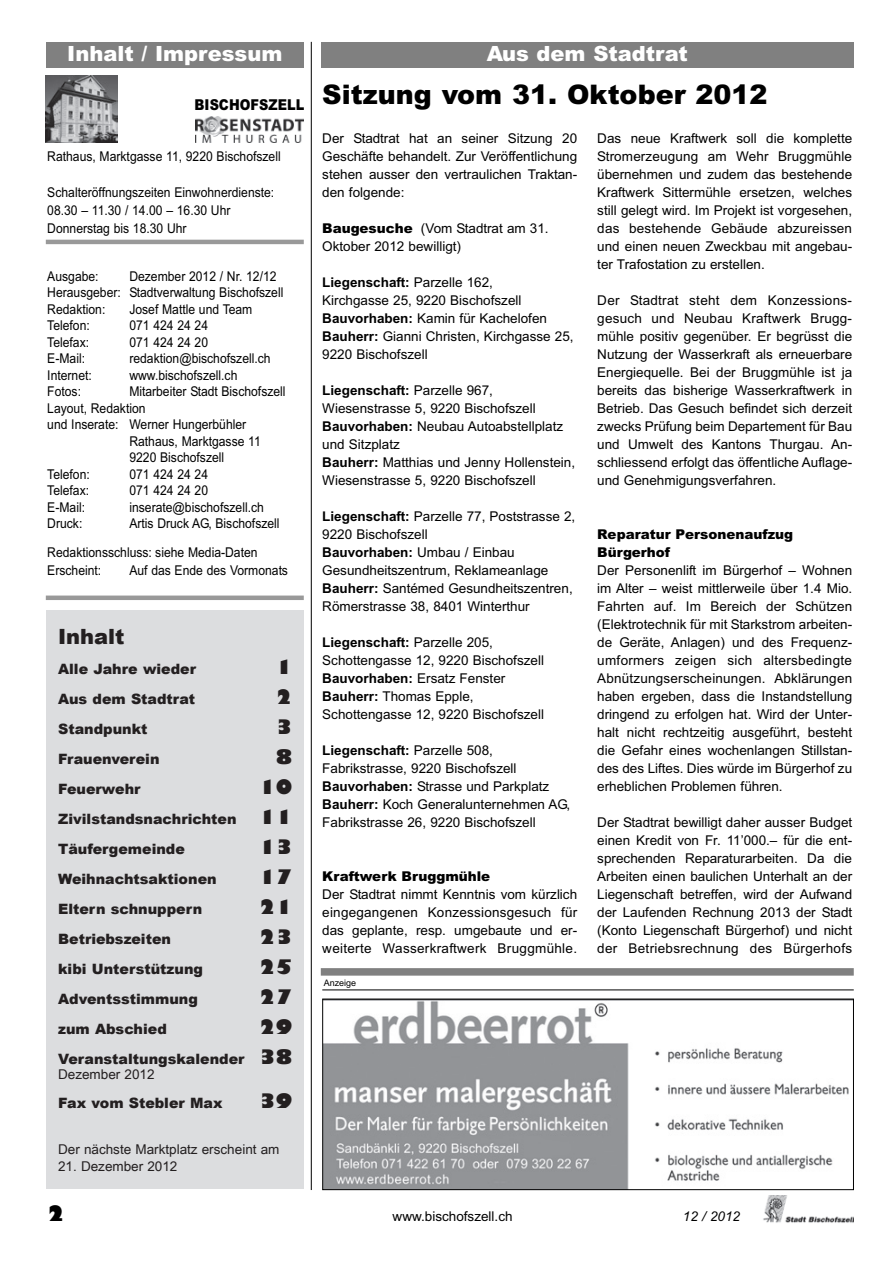
<style>
.page{position:relative;width:893px;height:1263px;background:#fff}
.page>*{position:absolute;margin:0;border:0;box-sizing:border-box;transform-origin:0 0}
.t1{font:900 27px "Arial";color:#000}
.t2{font:900 21px "Arial";color:#fff}
.t3{font:900 21px "Arial";color:#231f20}
.t4{font:800 21px "Gill Sans";color:#000}
.t5{font:800 19.5px "Gill Sans";color:#231f20}
.t6{font:800 19.5px "Gill Sans";color:#000}
.t7{font:900 15px "Arial";color:#000;scale:.86 1}
.t8{font:900 14.25px/30px "Arial";color:#231f20}
.t9{font:900 14.25px "Arial";color:#000}
.t10{font:13.5px/18px "Arial";color:#000;text-align:justify}
.t11{font:13.5px/16.5px "Arial";color:#000;scale:.9 1}
.t12{font:13.5px "Arial";color:#231f20}
.t13{font:900 13.5px/18px "Arial";color:#000}
.t14{font:italic 13.5px "Arial";color:#000}
.t15{font:9px "Arial";color:#000}
.s1{font-family:"Gill Sans";font-weight:800;font-size:19.5px}
.s2{font-weight:900}
.s3{font-weight:700}
</style>
<div class="page">
<div style="left:321px;top:42px;width:533px;height:25px;background:#808080"></div>
<img style="left:763px;top:1195px;width:91px;height:28px">
<img style="left:46px;top:75px;width:71px;height:68px">
<hr style="left:46px;top:240px;width:258px;height:4px;background:#999">
<img style="left:196px;top:116px;width:108px;height:27px">
<div style="left:46px;top:595px;width:258px;height:5px;background:#999"></div>
<hr style="left:311px;top:42px;width:1px;height:1148px;background:#000">
<hr style="left:322px;top:989px;width:532px;height:1px;background:#000">
<div style="left:46px;top:42px;width:258px;height:25px;background:#808080"></div>
<img style="left:324px;top:1001px;width:525px;height:187px">
<div style="left:322px;top:999px;width:532px;height:191px;border:1px solid #000"></div>
<div style="left:321px;top:968px;width:533px;height:8px;background:#808080"></div>
<div style="left:46px;top:611px;width:258px;height:578px;background:#dcdddf"></div>
<h2 class="t2" style="left:67px;top:46px;width:217px">Inhalt / Impressum</h2>
<p class="t7" style="left:195px;top:99px;width:129px">BISCHOFSZELL</p>
<p class="t11" style="left:47px;top:149px;width:261px">Rathaus, Marktgasse 11, 9220 Bischofszell</p>
<p class="t11" style="left:47px;top:184px;width:254px;line-height:18px">Schalteröffnungszeiten Einwohnerdienste:<br>08.30 – 11.30 / 14.00 – 16.30 Uhr<br>Donnerstag bis 18.30 Uhr</p>
<p class="t11" style="left:47px;top:268px;width:264px;text-indent:82px">Dezember 2012 / Nr. 12/12<br>Herausgeber: Stadtverwaltung Bischofszell<br>Redaktion:</p>
<p class="t11" style="left:47px;top:268px;width:59px">Ausgabe:</p>
<p class="t11" style="left:129px;top:301px;width:138px">Josef Mattle und Team</p>
<p class="t11" style="left:47px;top:318px;width:49px">Telefon:</p>
<p class="t11" style="left:129px;top:318px;width:89px">071 424 24 24</p>
<p class="t11" style="left:47px;top:334px;width:48px">Telefax:</p>
<p class="t11" style="left:129px;top:334px;width:89px">071 424 24 20</p>
<p class="t11" style="left:47px;top:351px;width:43px">E-Mail:</p>
<p class="t11" style="left:129px;top:351px;width:159px">redaktion@bischofszell.ch</p>
<p class="t11" style="left:47px;top:367px;width:51px">Internet:</p>
<p class="t11" style="left:129px;top:367px;width:122px">www.bischofszell.ch</p>
<p class="t11" style="left:47px;top:384px;width:39px">Fotos:</p>
<p class="t11" style="left:129px;top:384px;width:175px">Mitarbeiter Stadt Bischofszell</p>
<p class="t11" style="left:47px;top:400px;width:111px">Layout, Redaktion</p>
<p class="t11" style="left:47px;top:416px;width:223px">und Inserate: Werner Hungerbühler</p>
<p class="t11" style="left:129px;top:433px;width:148px">Rathaus, Marktgasse 11</p>
<p class="t11" style="left:129px;top:449px;width:107px">9220 Bischofszell</p>
<p class="t11" style="left:47px;top:466px;width:49px">Telefon:</p>
<p class="t11" style="left:129px;top:466px;width:89px">071 424 24 24</p>
<p class="t11" style="left:47px;top:482px;width:48px">Telefax:</p>
<p class="t11" style="left:129px;top:482px;width:89px">071 424 24 20</p>
<p class="t11" style="left:47px;top:499px;width:43px">E-Mail:</p>
<p class="t11" style="left:129px;top:499px;width:151px">inserate@bischofszell.ch</p>
<p class="t11" style="left:47px;top:515px;width:41px">Druck:</p>
<p class="t11" style="left:47px;top:509px;width:260px;line-height:29.1px;text-indent:82px">Artis Druck AG, Bischofszell<br>Redaktionsschluss: siehe Media-Daten</p>
<p class="t11" style="left:47px;top:563px;width:62px">Erscheint:</p>
<p class="t11" style="left:129px;top:563px;width:178px">Auf das Ende des Vormonats</p>
<h2 class="t3" style="left:58px;top:621px;width:68px">Inhalt</h2>
<p class="t8" style="left:58px;top:654px;width:139px">Alle Jahre wieder</p>
<h3 class="t5" style="left:276px;top:655px;width:18px">1</h3>
<p class="t8" style="left:58px;top:684px;width:138px">Aus dem Stadtrat</p>
<h3 class="t5" style="left:276px;top:685px;width:18px">2</h3>
<p class="t8" style="left:58px;top:714px;width:91px">Standpunkt</p>
<h3 class="t5" style="left:276px;top:715px;width:18px">3</h3>
<p class="t8" style="left:58px;top:744px;width:103px">Frauenverein</p>
<h3 class="t5" style="left:276px;top:745px;width:18px">8</h3>
<p class="t8" style="left:58px;top:774px;width:84px">Feuerwehr</p>
<h3 class="t5" style="left:259px;top:775px;width:35px">10</h3>
<p class="t8" style="left:58px;top:804px;width:236px">Zivilstandsnachrichten <span class="s1">11<br></span>Täufergemeinde</p>
<h3 class="t5" style="left:259px;top:835px;width:35px">13</h3>
<p class="t8" style="left:58px;top:864px;width:160px">Weihnachtsaktionen</p>
<h3 class="t5" style="left:259px;top:865px;width:35px">17</h3>
<p class="t8" style="left:58px;top:894px;width:146px">Eltern schnuppern</p>
<h3 class="t5" style="left:259px;top:895px;width:35px">21</h3>
<p class="t8" style="left:58px;top:924px;width:114px">Betriebszeiten</p>
<h3 class="t5" style="left:259px;top:925px;width:35px">23</h3>
<p class="t8" style="left:58px;top:954px;width:146px">kibi Unterstützung</p>
<h3 class="t5" style="left:259px;top:955px;width:35px">25</h3>
<p class="t8" style="left:58px;top:984px;width:141px">Adventsstimmung</p>
<h3 class="t5" style="left:259px;top:985px;width:35px">27</h3>
<p class="t8" style="left:58px;top:1014px;width:110px">zum Abschied</p>
<h3 class="t5" style="left:259px;top:1015px;width:35px">29</h3>
<p class="t8" style="left:58px;top:1044px;width:236px">Veranstaltungskalender <span class="s1">38</span></p>
<p class="t12" style="left:58px;top:1067px;width:98px">Dezember 2012</p>
<p class="t8" style="left:58px;top:1087px;width:166px">Fax vom Stebler Max</p>
<h3 class="t5" style="left:259px;top:1088px;width:35px">39</h3>
<p class="t12" style="left:58px;top:1142px;width:223px">Der nächste Marktplatz erscheint am</p>
<p class="t12" style="left:58px;top:1158px;width:121px">21. Dezember 2012</p>
<p class="t9" style="left:58px;top:965px;width:154px">Geschäftsübergabe</p>
<p class="t9" style="left:58px;top:1025px;width:236px">Veranstaltungskalender <span class="s1">38</span></p>
<p class="t9" style="left:58px;top:1068px;width:166px">Fax vom Stebler Max</p>
<h3 class="t6" style="left:259px;top:1061px;width:35px">39</h3>
<h2 class="t2" style="left:487px;top:46px;width:203px">Aus dem Stadtrat</h2>
<h1 class="t1" style="left:322px;top:85px;width:447px">Sitzung vom 31. Oktober 2012</h1>
<p class="t10" style="left:322px;top:130px;width:256px">Der Stadtrat hat an seiner Sitzung 20<br>Geschäfte behandelt. Zur Veröffentlichung stehen ausser den vertraulichen Traktan&shy;den folgende:</p>
<p class="t10" style="left:322px;top:220px;width:228px"><span class="s2">Baugesuche</span> (Vom Stadtrat am 31.<br>Oktober 2012 bewilligt)</p>
<p class="t10" style="left:322px;top:274px;width:253px;text-align:left"><span class="s3">Liegenschaft:</span> Parzelle 162,<br>Kirchgasse 25, 9220 Bischofszell<br><span class="s3">Bauvorhaben:</span> Kamin für Kachelofen<br><span class="s3">Bauherr:</span> Gianni Christen, Kirchgasse 25,<br>9220 Bischofszell</p>
<p class="t10" style="left:322px;top:382px;width:254px;text-align:left"><span class="s3">Liegenschaft:</span> Parzelle 967, Wiesenstrasse 5, 9220 Bischofszell <span class="s3">Bauvorhaben:</span> Neubau Autoabstellplatz und Sitzplatz<br><span class="s3">Bauherr:</span> Matthias und Jenny Hollenstein, Wiesenstrasse 5, 9220 Bischofszell</p>
<p class="t10" style="left:322px;top:508px;width:255px;text-align:left"><span class="s3">Liegenschaft:</span> Parzelle 77, Poststrasse 2, 9220 Bischofszell<br><span class="s3">Bauvorhaben:</span> Umbau / Einbau Gesundheitszentrum, Reklameanlage <span class="s3">Bauherr:</span> Santémed Gesundheitszentren, Römerstrasse 38, 8401 Winterthur</p>
<p class="t10" style="left:322px;top:634px;width:223px;text-align:left"><span class="s3">Liegenschaft:</span> Parzelle 205,<br>Schottengasse 12, 9220 Bischofszell<br><span class="s3">Bauvorhaben:</span> Ersatz Fenster<br><span class="s3">Bauherr:</span> Thomas Epple,<br>Schottengasse 12, 9220 Bischofszell</p>
<p class="t10" style="left:322px;top:742px;width:250px;text-align:left"><span class="s3">Liegenschaft:</span> Parzelle 508, Fabrikstrasse, 9220 Bischofszell <span class="s3">Bauvorhaben:</span> Strasse und Parkplatz <span class="s3">Bauherr:</span> Koch Generalunternehmen AG, Fabrikstrasse 26, 9220 Bischofszell</p>
<p class="t13" style="left:322px;top:869px;width:169px">Kraftwerk Bruggmühle</p>
<p class="t10" style="left:322px;top:886px;width:256px">Der Stadtrat nimmt Kenntnis vom kürzlich eingegangenen Konzessionsgesuch für das geplante, resp. umgebaute und er&shy;weiterte Wasserkraftwerk Bruggmühle.</p>
<p class="t15" style="left:324px;top:978px;width:34px">Anzeige</p>
<p class="t10" style="left:597px;top:130px;width:256px">Das neue Kraftwerk soll die komplette Stromerzeugung am Wehr Bruggmühle übernehmen und zudem das bestehende Kraftwerk Sittermühle ersetzen, welches still gelegt wird. Im Projekt ist vorgesehen, das bestehende Gebäude abzureissen und einen neuen Zweckbau mit angebau&shy;ter Trafostation zu erstellen.</p>
<p class="t10" style="left:597px;top:292px;width:256px">Der Stadtrat steht dem Konzessions&shy;gesuch und Neubau Kraftwerk Brugg&shy;mühle positiv gegenüber. Er begrüsst die Nutzung der Wasserkraft als erneuerbare Energiequelle. Bei der Bruggmühle ist ja bereits das bisherige Wasserkraftwerk in Betrieb. Das Gesuch befindet sich derzeit zwecks Prüfung beim Departement für Bau und Umwelt des Kantons Thurgau. An&shy;schliessend erfolgt das öffentliche Auflage&shy;und Genehmigungsverfahren.</p>
<p class="t13" style="left:597px;top:527px;width:197px">Reparatur Personenaufzug<br>Bürgerhof</p>
<p class="t10" style="left:597px;top:562px;width:256px">Der Personenlift im Bürgerhof – Wohnen im Alter – weist mittlerweile über 1.4 Mio.<br>Fahrten auf. Im Bereich der Schützen (Elektrotechnik für mit Starkstrom arbeiten&shy;de Geräte, Anlagen) und des Frequenz&shy;umformers zeigen sich altersbedingte Abnützungserscheinungen. Abklärungen haben ergeben, dass die Instandstellung dringend zu erfolgen hat. Wird der Unter&shy;halt nicht rechtzeitig ausgeführt, besteht die Gefahr eines wochenlangen Stillstan&shy;des des Liftes. Dies würde im Bürgerhof zu erheblichen Problemen führen.</p>
<p class="t10" style="left:597px;top:814px;width:256px">Der Stadtrat bewilligt daher ausser Budget einen Kredit von Fr. 11’000.– für die ent&shy;sprechenden Reparaturarbeiten. Da die Arbeiten einen baulichen Unterhalt an der Liegenschaft betreffen, wird der Aufwand der Laufenden Rechnung 2013 der Stadt (Konto Liegenschaft Bürgerhof) und nicht der Betriebsrechnung des Bürgerhofs</p>
<h2 class="t4" style="left:47px;top:1202px;width:19px">2</h2>
<p class="t10" style="left:393px;top:1208px;width:122px">www.bischofszell.ch</p>
<p class="t14" style="left:683px;top:1211px;width:59px">12 / 2012</p>
</div>
